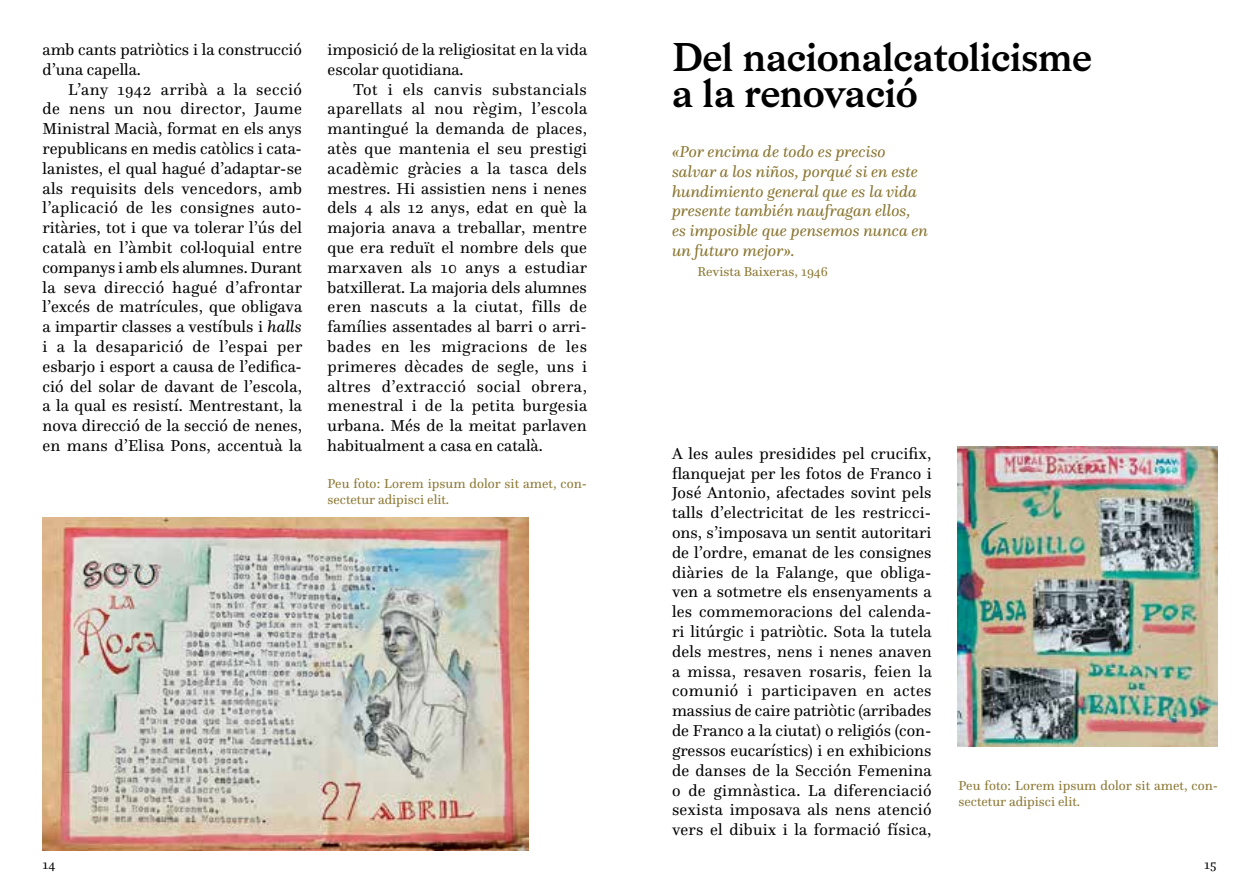
<style>
.page{position:relative;width:1259px;height:893px;background:#fff}
.page>*{position:absolute;margin:0;border:0;box-sizing:border-box;transform-origin:0 0}
.t1{font:39px/36px "Bagnard";color:#000}
.t2{font:16.5px/19.8px "Questa";color:#000;text-align:justify}
.t3{font:italic 16.5px/19.8px "Questa";color:#8a7631}
.t4{font:13.5px/16.2px "Questa";color:#8a7631}
.t5{font:13.5px "Questa";color:#000}
.s1{font-style:italic}
</style>
<div class="page">
<img style="left:43px;top:517px;width:485px;height:333px">
<img style="left:957px;top:446px;width:261px;height:300px">
<p class="t2" style="left:43px;top:39px;width:261px">amb cants patriòtics i la construcció d’una capella.</p>
<p class="t2" style="left:43px;top:79px;width:261px;text-indent:26px">L’any 1942 arribà a la secció de nens un nou director, Jaume Ministral Macià, format en els anys republicans en medis catòlics i cata&shy;lanistes, el qual hagué d’adaptar-se als requisits dels vencedors, amb l’aplicació de les consignes auto&shy;ritàries, tot i que va tolerar l’ús del català en l’àmbit col·loquial entre companys i amb els alumnes. Durant la seva direcció hagué d’afrontar l’excés de matrícules, que obligava a impartir classes a vestíbuls i <span class="s1">halls </span>i a la desaparició de l’espai per esbarjo i esport a causa de l’edifica&shy;ció del solar de davant de l’escola, a la qual es resistí. Mentrestant, la nova direcció de la secció de nenes, en mans d’Elisa Pons, accentuà la</p>
<p class="t2" style="left:327px;top:39px;width:261px">imposició de la religiositat en la vida escolar quotidiana.</p>
<p class="t2" style="left:327px;top:79px;width:261px;text-indent:26px">Tot i els canvis substancials aparellats al nou règim, l’escola mantingué la demanda de places, atès que mantenia el seu prestigi acadèmic gràcies a la tasca dels mestres. Hi assistien nens i nenes dels 4 als 12 anys, edat en què la majoria anava a treballar, mentre que era reduït el nombre dels que marxaven als 10 anys a estudiar batxillerat. La majoria dels alumnes eren nascuts a la ciutat, fills de famílies assentades al barri o arri&shy;bades en les migracions de les primeres dècades de segle, uns i altres d’extracció social obrera, menestral i de la petita burgesia urbana. Més de la meitat parlaven habitualment a casa en català.</p>
<p class="t4" style="left:327px;top:475px;width:261px">Peu foto: Lorem ipsum dolor sit amet, con&shy;sectetur adipisci elit.</p>
<h1 class="t1" style="left:672px;top:39px;width:421px">Del nacionalcatolicisme a la renovació</h1>
<p class="t3" style="left:672px;top:141px;width:257px">«Por encima de todo es preciso salvar a los niños, porqué si en este hundimiento general que es la vida presente también naufragan ellos, es imposible que pensemos nunca en un futuro mejor».</p>
<p class="t4" style="left:697px;top:263px;width:132px">Revista Baixeras, 1946</p>
<p class="t2" style="left:672px;top:443px;width:261px">A les aules presidides pel crucifix, flanquejat per les fotos de Franco i José Antonio, afectades sovint pels talls d’electricitat de les restricci&shy;ons, s’imposava un sentit autoritari de l’ordre, emanat de les consignes diàries de la Falange, que obliga&shy;ven a sotmetre els ensenyaments a les commemoracions del calenda&shy;ri litúrgic i patriòtic. Sota la tutela dels mestres, nens i nenes anaven a missa, resaven rosaris, feien la comunió i participaven en actes massius de caire patriòtic (arribades de Franco a la ciutat) o religiós (con&shy;gressos eucarístics) i en exhibicions de danses de la Sección Femenina o de gimnàstica. La diferenciació sexista imposava als nens atenció vers el dibuix i la formació física,</p>
<p class="t4" style="left:958px;top:777px;width:261px">Peu foto: Lorem ipsum dolor sit amet, con&shy;sectetur adipisci elit.</p>
<p class="t5" style="left:43px;top:856px;width:14px">14</p>
<p class="t5" style="left:1204px;top:856px;width:14px">15</p>
</div>
